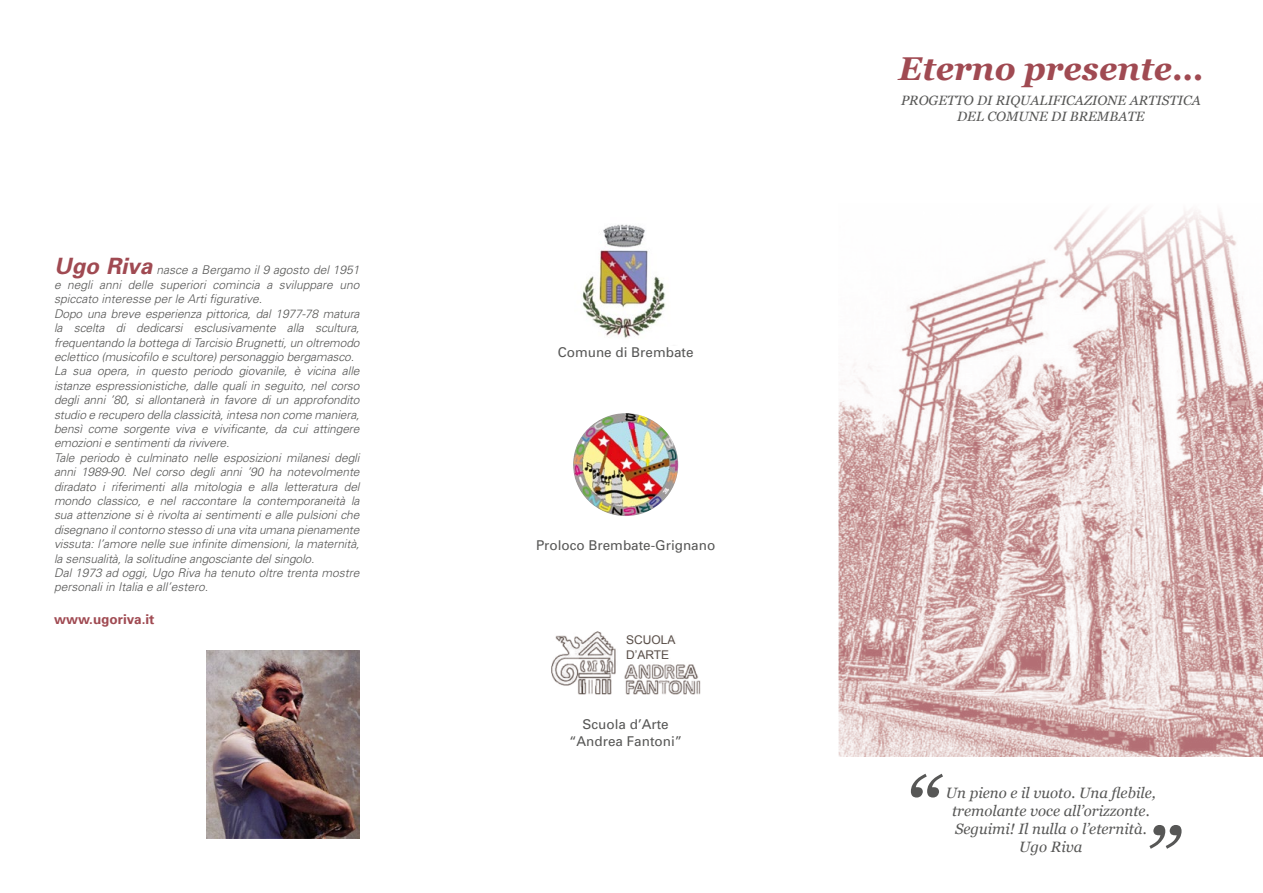
<style>
.page{position:relative;width:1263px;height:893px;background:#fff}
.page>*{position:absolute;margin:0;border:0;box-sizing:border-box;transform-origin:0 0}
.t1{font:italic 700 33px "Georgia";color:#a04a52}
.t2{font:italic 15px/18px "Georgia";color:#575756;text-align:center}
.t3{font:13.5px/16.5px "Univers";color:#575756;text-align:center}
.t4{font:italic 13.5px/16.5px "Georgia";color:#575756;text-align:center}
.t5{font:700 13.5px "Univers";color:#a04a52}
.t6{font:italic 300 12px/14.4px "Univers";letter-spacing:-.01em;color:#575756}
.t7{font:12px/14.4px "Arial";color:#584d47}
.s1{font-weight:700;font-size:22.5px;color:#a04a52}
</style>
<div class="page">
<svg style="left:911px;top:774px;width:32px;height:23px"></svg>
<svg style="left:1149px;top:825px;width:32px;height:24px"></svg>
<img style="left:839px;top:210px;width:424px;height:547px">
<img style="left:582px;top:224px;width:84px;height:114px">
<img style="left:551px;top:631px;width:149px;height:64px">
<img style="left:207px;top:650px;width:153px;height:189px">
<img style="left:573px;top:413px;width:105px;height:103px">
<p class="t6" style="left:54px;top:263px;width:307px"><span class="s1">Ugo Riva</span> nasce a Bergamo il 9 agosto del 1951 e negli anni delle superiori comincia a sviluppare uno spiccato interesse per le Arti figurative.<br>Dopo una breve esperienza pittorica, dal 1977-78 matura la scelta di dedicarsi esclusivamente alla scultura, frequentando la bottega di Tarcisio Brugnetti, un oltremodo eclettico (musicofilo e scultore) personaggio bergamasco.<br>La sua opera, in questo periodo giovanile, è vicina alle istanze espressionistiche, dalle quali in seguito, nel corso degli anni ’80, si allontanerà in favore di un approfondito studio e recupero della classicità, intesa non come maniera, bensì come sorgente viva e vivificante, da cui attingere emozioni e sentimenti da rivivere.<br>Tale periodo è culminato nelle esposizioni milanesi degli anni 1989-90. Nel corso degli anni ’90 ha notevolmente diradato i riferimenti alla mitologia e alla letteratura del mondo classico, e nel raccontare la contemporaneità la sua attenzione si è rivolta ai sentimenti e alle pulsioni che disegnano il contorno stesso di una vita umana pienamente vissuta: l’amore nelle sue infinite dimensioni, la maternità, la sensualità, la solitudine angosciante del singolo.<br>Dal 1973 ad oggi, Ugo Riva ha tenuto oltre trenta mostre personali in Italia e all’estero.</p>
<p class="t5" style="left:54px;top:610px;width:102px">www.ugoriva.it</p>
<p class="t3" style="left:558px;top:344px;width:137px">Comune di Brembate</p>
<p class="t3" style="left:536px;top:536px;width:181px">Proloco Brembate-Grignano</p>
<p class="t7" style="left:626px;top:633px;width:51px">SCUOLA<br>D’ARTE</p>
<p class="t3" style="left:569px;top:716px;width:115px">Scuola d’Arte “Andrea Fantoni”</p>
<h1 class="t1" style="left:898px;top:44px;width:307px">Eterno presente…</h1>
<p class="t4" style="left:901px;top:91px;width:301px">PROGETTO DI RIQUALIFICAZIONE ARTISTICA<br>DEL COMUNE DI BREMBATE</p>
<p class="t2" style="left:946px;top:783px;width:211px">Un pieno e il vuoto. Una flebile, tremolante voce all’orizzonte.<br>Seguimi! Il nulla o l’eternità.<br>Ugo Riva</p>
</div>
